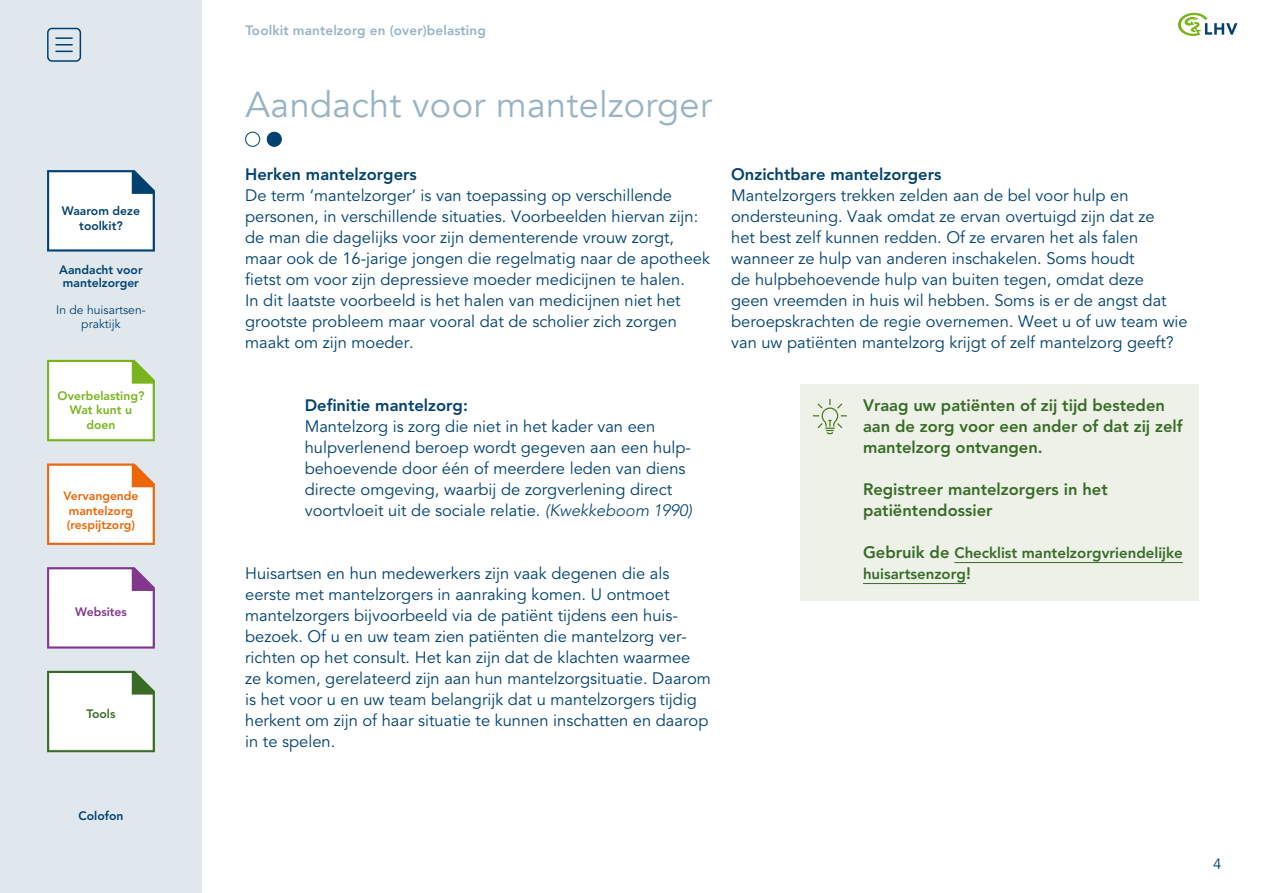
<style>
.page{position:relative;width:1263px;height:893px;background:#fff}
.page>*{position:absolute;margin:0;border:0;box-sizing:border-box;transform-origin:0 0}
.t1{font:36px "Avenir";letter-spacing:.01em;color:#99b3c6}
.t2{font:16.5px/21px "Avenir LT";color:#004170}
.t3{font:800 16.5px/21px "Avenir LT";color:#386b26}
.t4{font:800 16.5px "Avenir LT";color:#004170}
.t5{font:800 15px/21px "Avenir LT";color:#386b26}
.t6{font:15px "Avenir";color:#004170}
.t7{font:800 13.5px "Avenir";letter-spacing:.01em;color:#99b3c6}
.t8{font:800 12.15px/14.5px "Avenir LT";color:#ec6608}
.t9{font:800 12.15px/13.5px "Avenir LT";color:#004170;text-align:center}
.t10{font:800 12.15px/14.5px "Avenir LT";color:#79b41d;text-align:center}
.t11{font:12.15px/13.5px "Avenir LT";color:#004170;text-align:center}
.t12{font:800 12.15px/14.5px "Avenir LT";color:#004070;text-align:center}
.t13{font:800 12.15px "Avenir LT";color:#82368c}
.t14{font:800 12.15px "Avenir LT";color:#386b26}
.s1{font-weight:300;font-style:italic}
.s2{font-size:16.5px}
</style>
<div class="page">
<svg style="left:1178px;top:12px;width:59px;height:24px"></svg>
<div style="left:801px;top:384px;width:398px;height:216px;background:#edf1e8"></div>
<svg style="left:813px;top:398px;width:34px;height:37px"></svg>
<hr style="left:954px;top:562px;width:229px;height:1px;background:#386b26">
<hr style="left:863px;top:583px;width:103px;height:1px;background:#386b26">
<div style="left:0;top:0;width:202px;height:893px;background:#e0e8ee"></div>
<div style="left:245px;top:132px;width:15px;height:15px;border:1px solid #004170;border-radius:50%"></div>
<div style="left:267px;top:132px;width:14px;height:14px;background:#004170;border-radius:50%"></div>
<div style="left:267px;top:132px;width:15px;height:15px;border:1px solid #004170;border-radius:50%"></div>
<svg style="left:56px;top:37px;width:16px;height:15px"></svg>
<div style="left:47px;top:28px;width:34px;height:34px;border:2px solid #004070;border-radius:4px"></div>
<svg style="left:47px;top:170px;width:108px;height:82px;background:#e0e8ed"></svg>
<svg style="left:47px;top:463px;width:108px;height:82px;background:#fbece1"></svg>
<svg style="left:47px;top:360px;width:108px;height:81px;background:#eef5e5"></svg>
<svg style="left:47px;top:567px;width:108px;height:82px;background:#efe6f0"></svg>
<svg style="left:47px;top:671px;width:108px;height:81px;background:#e7ede6"></svg>
<p class="t12" style="left:62px;top:204px;width:80px">Waarom deze toolkit?</p>
<p class="t9" style="left:59px;top:263px;width:85px">Aandacht voor mantelzorger</p>
<p class="t11" style="left:56px;top:303px;width:91px">In de huisartsen&shy;praktijk</p>
<p class="t10" style="left:58px;top:388px;width:88px">Overbelasting?<br>Wat kunt u doen</p>
<p class="t8" style="left:63px;top:488px;width:77px">Vervangende mantelzorg (respijtzorg)</p>
<p class="t13" style="left:75px;top:604px;width:53px">Websites</p>
<p class="t14" style="left:86px;top:707px;width:31px">Tools</p>
<p class="t9" style="left:79px;top:809px;width:46px">Colofon</p>
<p class="t7" style="left:246px;top:20px;width:242px">Toolkit mantelzorg en (over)belasting</p>
<h1 class="t1" style="left:246px;top:83px;width:468px">Aandacht voor mantelzorger</h1>
<p class="t4" style="left:245px;top:165px;width:173px">Herken mantelzorgers</p>
<p class="t2" style="left:245px;top:185px;width:466px">De term ‘mantelzorger’ is van toepassing op verschillende personen, in verschillende situaties. Voorbeelden hiervan zijn: de man die dagelijks voor zijn dementerende vrouw zorgt, maar ook de 16-jarige jongen die regelmatig naar de apotheek fietst om voor zijn depressieve moeder medicijnen te halen.<br>In dit laatste voorbeeld is het halen van medicijnen niet het grootste probleem maar vooral dat de scholier zich zorgen maakt om zijn moeder.</p>
<p class="t4" style="left:305px;top:396px;width:165px">Definitie mantelzorg:</p>
<p class="t2" style="left:305px;top:416px;width:389px">Mantelzorg is zorg die niet in het kader van een hulpverlenend beroep wordt gegeven aan een hulp&shy;behoevende door één of meerdere leden van diens directe omgeving, waarbij de zorgverlening direct voortvloeit uit de sociale relatie. <span class="s1">(Kwekkeboom 1990)</span></p>
<p class="t2" style="left:245px;top:563px;width:467px">Huisartsen en hun medewerkers zijn vaak degenen die als eerste met mantelzorgers in aanraking komen. U ontmoet mantelzorgers bijvoorbeeld via de patiënt tijdens een huis&shy;bezoek. Of u en uw team zien patiënten die mantelzorg ver&shy;richten op het consult. Het kan zijn dat de klachten waarmee<br>ze komen, gerelateerd zijn aan hun mantelzorgsituatie. Daarom is het voor u en uw team belangrijk dat u mantelzorgers tijdig herkent om zijn of haar situatie te kunnen inschatten en daarop in te spelen.</p>
<p class="t4" style="left:731px;top:165px;width:212px">Onzichtbare mantelzorgers</p>
<p class="t2" style="left:731px;top:185px;width:458px">Mantelzorgers trekken zelden aan de bel voor hulp en ondersteuning. Vaak omdat ze ervan overtuigd zijn dat ze<br>het best zelf kunnen redden. Of ze ervaren het als falen wanneer ze hulp van anderen inschakelen. Soms houdt<br>de hulpbehoevende hulp van buiten tegen, omdat deze<br>geen vreemden in huis wil hebben. Soms is er de angst dat beroepskrachten de regie overnemen. Weet u of uw team wie van uw patiënten mantelzorg krijgt of zelf mantelzorg geeft?</p>
<p class="t3" style="left:863px;top:395px;width:321px">Vraag uw patiënten of zij tijd besteden aan de zorg voor een ander of dat zij zelf mantelzorg ontvangen.</p>
<p class="t3" style="left:863px;top:479px;width:246px">Registreer mantelzorgers in het patiëntendossier</p>
<p class="t5" style="left:863px;top:542px;width:321px"><span class="s2">Gebruik de</span> Checklist mantelzorgvriendelijke huisartsenzorg<span class="s2">!</span></p>
<p class="t6" style="left:1213px;top:855px;width:10px">4</p>
</div>
